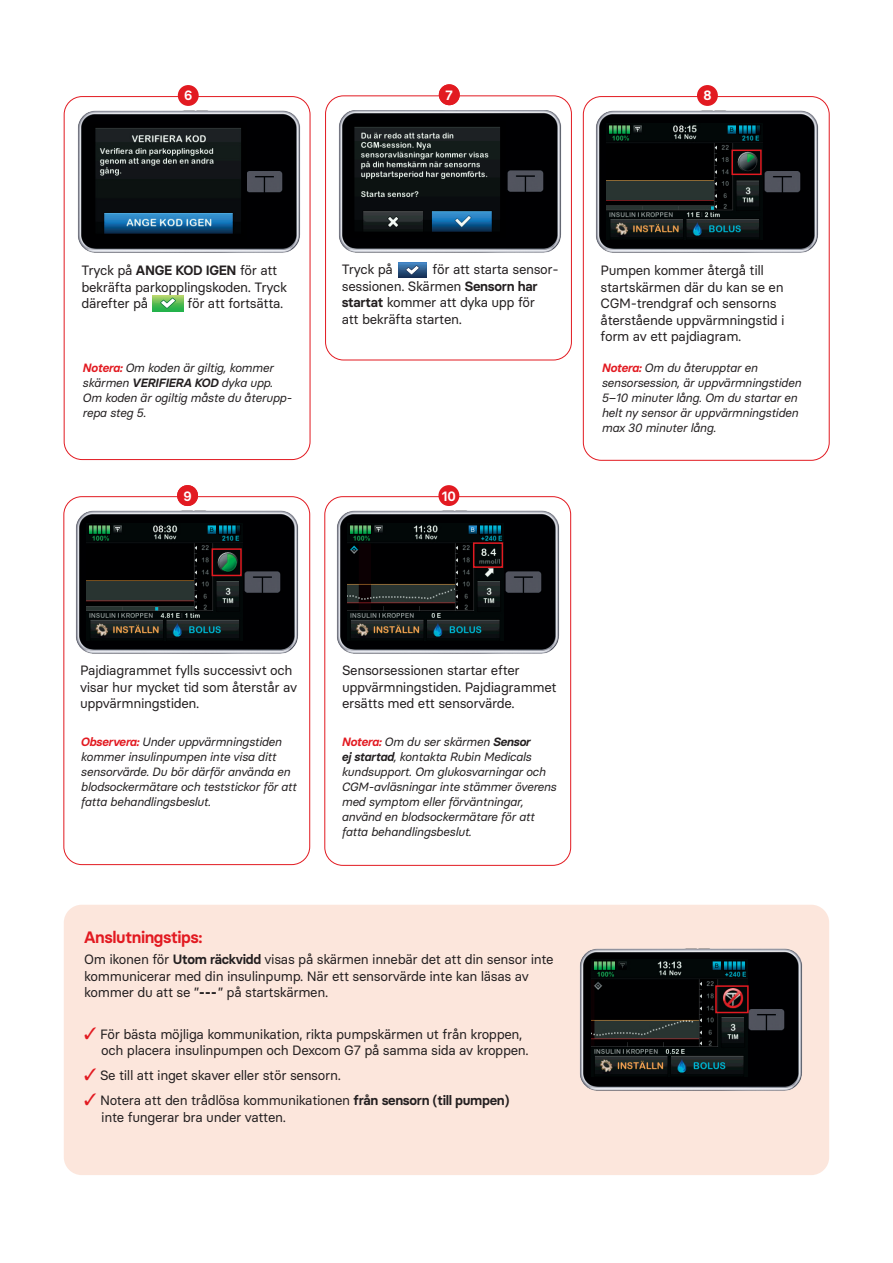
<style>
.page{position:relative;width:893px;height:1263px;background:#fff}
.page>*{position:absolute;margin:0;border:0;box-sizing:border-box;transform-origin:0 0}
.t1{font:600 16.5px "Basier Circle";letter-spacing:-.025em;color:#e21a21}
.t2{font:13.5px/16.5px "Basier Circle";letter-spacing:-.025em;color:#231f20}
.t3{font:600 13.5px "Basier Circle";color:#fff}
.t4{font:italic 12px/15px "Basier Circle";letter-spacing:-.025em;color:#231f20}
.s1{font-weight:600}
.s2{font-weight:600;color:#e21a21}
.s3{font-weight:700}
.s4{color:#e21a21}
</style>
<div class="page">
<div style="left:583px;top:96px;width:247px;height:365px;border:1px solid #e21a21;border-radius:18px"></div>
<img style="left:596px;top:111px;width:223px;height:142px">
<img style="left:607px;top:123px;width:155px;height:117px">
<div style="left:731px;top:150px;width:31px;height:25px;border:2px solid #e21a21"></div>
<div style="left:64px;top:96px;width:246px;height:364px;border:1px solid #e21a21;border-radius:18px"></div>
<div style="left:324px;top:496px;width:247px;height:370px;border:1px solid #e21a21;border-radius:18px"></div>
<div style="left:63px;top:496px;width:247px;height:369px;border:1px solid #e21a21;border-radius:18px"></div>
<div style="left:697px;top:85px;width:21px;height:21px;background:#e21a21;border-radius:50%"></div>
<div style="left:438px;top:485px;width:21px;height:21px;background:#e21a21;border-radius:50%"></div>
<div style="left:177px;top:485px;width:21px;height:21px;background:#e21a21;border-radius:50%"></div>
<img style="left:76px;top:511px;width:223px;height:143px">
<img style="left:87px;top:524px;width:155px;height:116px">
<div style="left:212px;top:548px;width:30px;height:28px;border:2px solid #e21a21"></div>
<img style="left:337px;top:511px;width:223px;height:143px">
<img style="left:348px;top:524px;width:155px;height:116px">
<div style="left:473px;top:542px;width:30px;height:26px;border:2px solid #e21a21"></div>
<div style="left:64px;top:905px;width:765px;height:270px;background:#fce6dc;border-radius:18px"></div>
<img style="left:580px;top:949px;width:223px;height:142px">
<img style="left:592px;top:960px;width:155px;height:116px">
<div style="left:715px;top:985px;width:34px;height:28px;border:2px solid #e21a21"></div>
<div style="left:178px;top:85px;width:21px;height:21px;background:#e21a21;border-radius:50%"></div>
<img style="left:78px;top:111px;width:223px;height:142px">
<img style="left:91px;top:122px;width:155px;height:117px">
<div style="left:325px;top:95px;width:247px;height:265px;border:1px solid #e21a21;border-radius:18px"></div>
<img style="left:339px;top:110px;width:223px;height:161px">
<img style="left:350px;top:121px;width:155px;height:117px">
<div style="left:439px;top:84px;width:21px;height:21px;background:#e21a21;border-radius:50%"></div>
<div style="left:399px;top:263px;width:27px;height:14px;background:#1c375f"></div>
<svg style="left:399px;top:263px;width:27px;height:12px"></svg>
<div style="left:153px;top:295px;width:30px;height:16px;background:#28b24b"></div>
<svg style="left:153px;top:295px;width:30px;height:14px"></svg>
<p class="t3" style="left:184px;top:87px;width:10px">6</p>
<p class="t3" style="left:446px;top:87px;width:9px">71</p>
<p class="t3" style="left:703px;top:87px;width:10px">8</p>
<p class="t2" style="left:81px;top:262px;width:207px">Tryck på <span class="s1">ANGE KOD IGEN</span> för att bekräfta parkopplingskoden. Tryck därefter på</p>
<p class="t2" style="left:188px;top:295px;width:97px">för att fortsätta.</p>
<p class="t4" style="left:82px;top:360px;width:211px"><span class="s2">Notera:</span> Om koden är giltig, kommer skärmen <span class="s1">VERIFIERA KOD</span> dyka upp.<br>Om koden är ogiltig måste du återupp&shy;repa steg 5.</p>
<p class="t2" style="left:342px;top:261px;width:53px">Tryck på</p>
<p class="t2" style="left:342px;top:261px;width:218px;text-indent:91px">för att starta sensor&shy;sessionen. Skärmen <span class="s1">Sensorn har startat</span> kommer att dyka upp för<br>att bekräfta starten.</p>
<p class="t3" style="left:183px;top:487px;width:10px">91</p>
<p class="t3" style="left:442px;top:487px;width:15px">10</p>
<p class="t2" style="left:601px;top:262px;width:186px">Pumpen kommer återgå till startskärmen där du kan se en<br>CGM-trendgraf och sensorns återstående uppvärmningstid i form av ett pajdiagram.</p>
<p class="t4" style="left:601px;top:360px;width:201px"><span class="s2">Notera:</span> Om du återupptar en sensorsession, är uppvärmningstiden<br>5–10 minuter lång. Om du startar en helt ny sensor är uppvärmningstiden max 30 minuter lång.</p>
<p class="t2" style="left:80px;top:662px;width:219px">Pajdiagrammet fylls successivt och visar hur mycket tid som återstår av uppvärmningstiden.</p>
<p class="t2" style="left:342px;top:662px;width:216px">Sensorsessionen startar efter uppvärmningstiden. Pajdiagrammet ersätts med ett sensorvärde.</p>
<p class="t4" style="left:81px;top:734px;width:217px"><span class="s2">Observera:</span> Under uppvärmningstiden kommer insulinpumpen inte visa ditt sensorvärde. Du bör därför använda en blodsockermätare och teststickor för att fatta behandlingsbeslut.</p>
<p class="t4" style="left:341px;top:734px;width:217px"><span class="s2">Notera:</span> Om du ser skärmen <span class="s1">Sensor<br>ej startad</span>, kontakta Rubin Medicals kundsupport. Om glukosvarningar och CGM-avläsningar inte stämmer överens med symptom eller förväntningar, använd en blodsockermätare för att fatta behandlingsbeslut.</p>
<p class="t1" style="left:84px;top:927px;width:120px">Anslutningstips:</p>
<p class="t2" style="left:84px;top:951px;width:471px">Om ikonen för <span class="s1">Utom räckvidd</span> visas på skärmen innebär det att din sensor inte kommunicerar med din insulinpump. När ett sensorvärde inte kan läsas av kommer du att se ”<span class="s3">---</span>” på startskärmen.</p>
<p class="t2" style="left:101px;top:1025px;width:429px;text-indent:-17px"><span class="s4">✓</span> För bästa möjliga kommunikation, rikta pumpskärmen ut från kroppen, och placera insulinpumpen och Dexcom G7 på samma sida av kroppen.</p>
<p class="t2" style="left:84px;top:1067px;width:258px"><span class="s4">✓</span> Se till att inget skaver eller stör sensorn.</p>
<p class="t2" style="left:101px;top:1092px;width:410px;text-indent:-17px"><span class="s4">✓</span> Notera att den trådlösa kommunikationen <span class="s1">från sensorn (till pumpen) </span>inte fungerar bra under vatten.</p>
</div>
